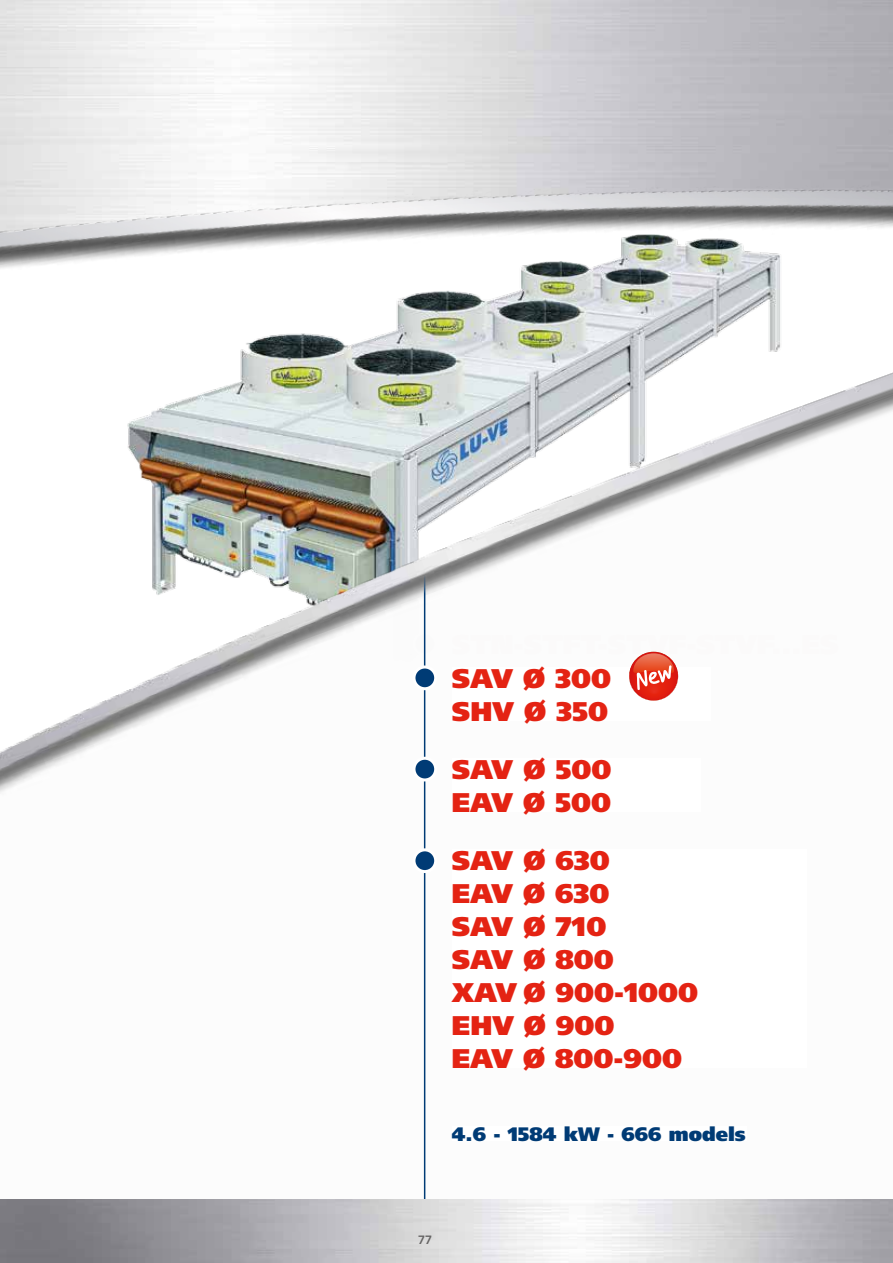
<style>
.page{position:relative;width:893px;height:1263px;background:#fff}
.page>*{position:absolute;margin:0;border:0;box-sizing:border-box;transform-origin:0 0}
.t1{font:900 27px/33px "Frutiger";color:#e42313}
.t2{font:900 19.5px "Frutiger";color:#003b75}
.t3{font:800 12px "Avenir";color:#646363}
</style>
<div class="page">
<img style="left:0;top:241px;width:893px;height:958px">
<img style="left:0;top:0;width:893px;height:241px">
<hr style="left:424px;top:575px;width:1px;height:688px;background:#003b75">
<div style="left:452px;top:1126px;width:294px;height:15px;background:#fff"></div>
<div style="left:452px;top:668px;width:258px;height:53px;background:#fff"></div>
<div style="left:414px;top:667px;width:22px;height:22px;background:#003b75;border-radius:50%"></div>
<div style="left:412px;top:665px;width:25px;height:25px;border:3px solid #fff;border-radius:50%"></div>
<div style="left:452px;top:758px;width:248px;height:54px;background:#fff"></div>
<div style="left:414px;top:758px;width:22px;height:22px;background:#003b75;border-radius:50%"></div>
<div style="left:412px;top:757px;width:25px;height:24px;border:3px solid #fff;border-radius:50%"></div>
<div style="left:452px;top:849px;width:354px;height:219px;background:#fff"></div>
<div style="left:414px;top:850px;width:22px;height:21px;background:#003b75;border-radius:50%"></div>
<div style="left:412px;top:848px;width:25px;height:25px;border:3px solid #fff;border-radius:50%"></div>
<img style="left:0;top:1199px;width:893px;height:64px">
<svg style="left:629px;top:652px;width:49px;height:49px"></svg>
<p class="t1" style="left:452px;top:662px;width:161px">SAV Ø 300<br>SHV Ø 350</p>
<p class="t1" style="left:452px;top:752px;width:161px">SAV Ø 500<br>EAV Ø 500</p>
<p class="t1" style="left:452px;top:843px;width:248px">SAV Ø 630<br>EAV Ø 630<br>SAV Ø 710<br>SAV Ø 800<br>XAV Ø 900-1000<br>EHV Ø 900<br>EAV Ø 800-900</p>
<p class="t2" style="left:452px;top:1122px;width:295px">4.6 - 1584 kW - 666 models</p>
<p class="t3" style="left:418px;top:1230px;width:16px">77</p>
</div>
